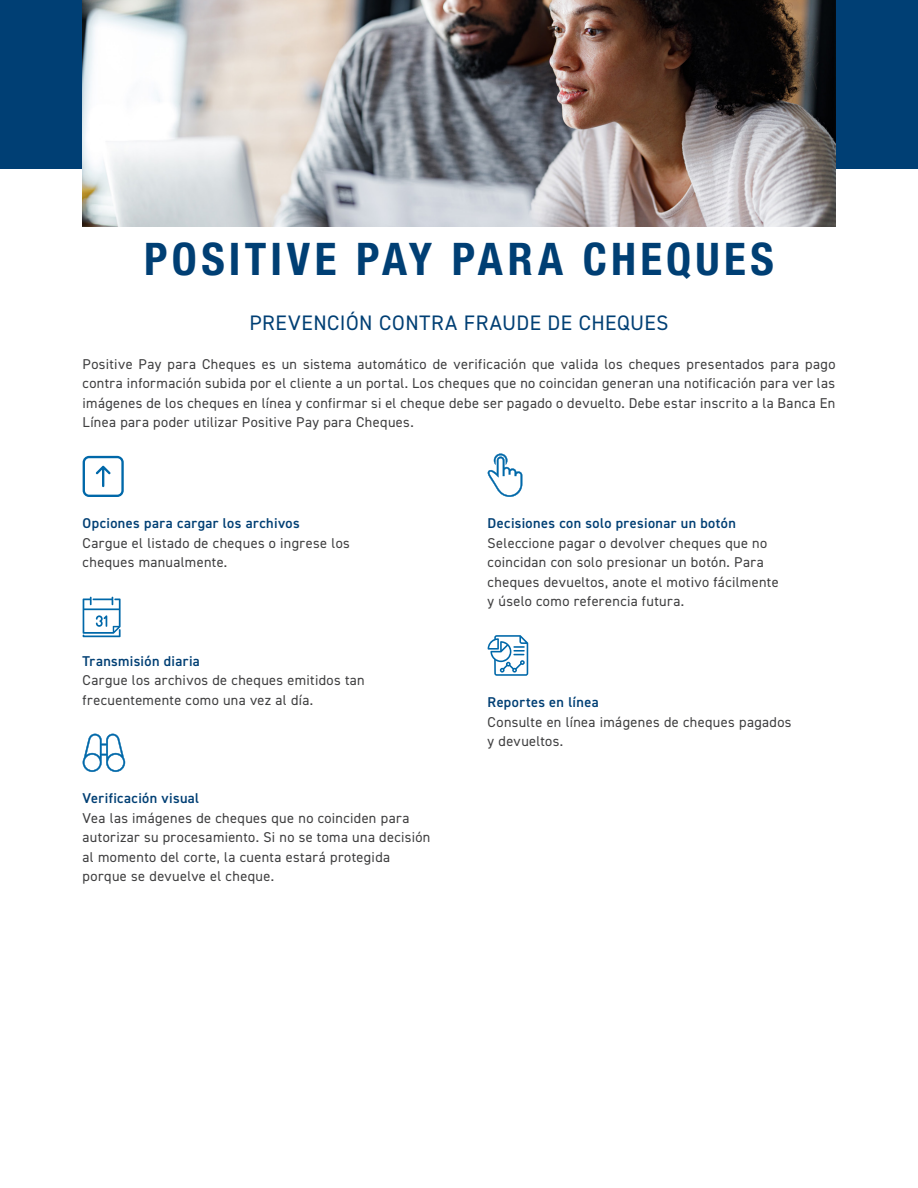
<style>
.page{position:relative;width:918px;height:1188px;background:#fff}
.page>*{position:absolute;margin:0;border:0;box-sizing:border-box;transform-origin:0 0}
.t1{font:700 condensed 45px "Helvetica Neue LT Std";letter-spacing:.095em;color:#003f74}
.t2{font:21px "DIN2014";letter-spacing:.025em;color:#003f74}
.t3{font:14.25px/19.5px "DIN2014";letter-spacing:.03em;color:#3e3e3f}
.t4{font:600 14.25px "DIN2014";letter-spacing:.03em;color:#003f74}
</style>
<div class="page">
<div style="left:0;top:0;width:918px;height:168px;background:#003f74"></div>
<img style="left:83px;top:0;width:752px;height:226px">
<svg style="left:83px;top:734px;width:42px;height:38px"></svg>
<svg style="left:488px;top:454px;width:34px;height:43px"></svg>
<svg style="left:488px;top:635px;width:40px;height:41px"></svg>
<svg style="left:83px;top:456px;width:41px;height:41px"></svg>
<svg style="left:83px;top:597px;width:38px;height:40px"></svg>
<p class="t1" style="left:144px;top:232px;width:631px">POSITIVE PAY PARA CHEQUES</p>
<p class="t2" style="left:249px;top:310px;width:421px">PREVENCIÓN CONTRA FRAUDE DE CHEQUES</p>
<p class="t3" style="left:83px;top:354px;width:754px;text-align:justify">Positive Pay para Cheques es un sistema automático de verificación que valida los cheques presentados para pago contra información subida por el cliente a un portal. Los cheques que no coincidan generan una notificación para ver las imágenes de los cheques en línea y confirmar si el cheque debe ser pagado o devuelto. Debe estar inscrito a la Banca En Línea para poder utilizar Positive Pay para Cheques.</p>
<p class="t4" style="left:83px;top:514px;width:219px">Opciones para cargar los archivos</p>
<p class="t3" style="left:83px;top:533px;width:269px">Cargue el listado de cheques o ingrese los cheques manualmente.</p>
<p class="t4" style="left:83px;top:652px;width:119px">Transmisión diaria</p>
<p class="t3" style="left:83px;top:670px;width:284px">Cargue los archivos de cheques emitidos tan</p>
<p class="t3" style="left:83px;top:690px;width:232px">frecuentemente como una vez al día.</p>
<p class="t4" style="left:83px;top:789px;width:118px">Verificación visual</p>
<p class="t3" style="left:83px;top:808px;width:349px">Vea las imágenes de cheques que no coinciden para autorizar su procesamiento. Si no se toma una decisión al momento del corte, la cuenta estará protegida porque se devuelve el cheque.</p>
<p class="t4" style="left:488px;top:514px;width:250px">Decisiones con solo presionar un botón</p>
<p class="t3" style="left:488px;top:533px;width:293px">Seleccione pagar o devolver cheques que no coincidan con solo presionar un botón. Para cheques devueltos, anote el motivo fácilmente y úselo como referencia futura.</p>
<p class="t4" style="left:488px;top:693px;width:113px">Reportes en línea</p>
<p class="t3" style="left:488px;top:712px;width:306px">Consulte en línea imágenes de cheques pagados</p>
<p class="t3" style="left:488px;top:731px;width:77px">y devueltos.</p>
</div>
